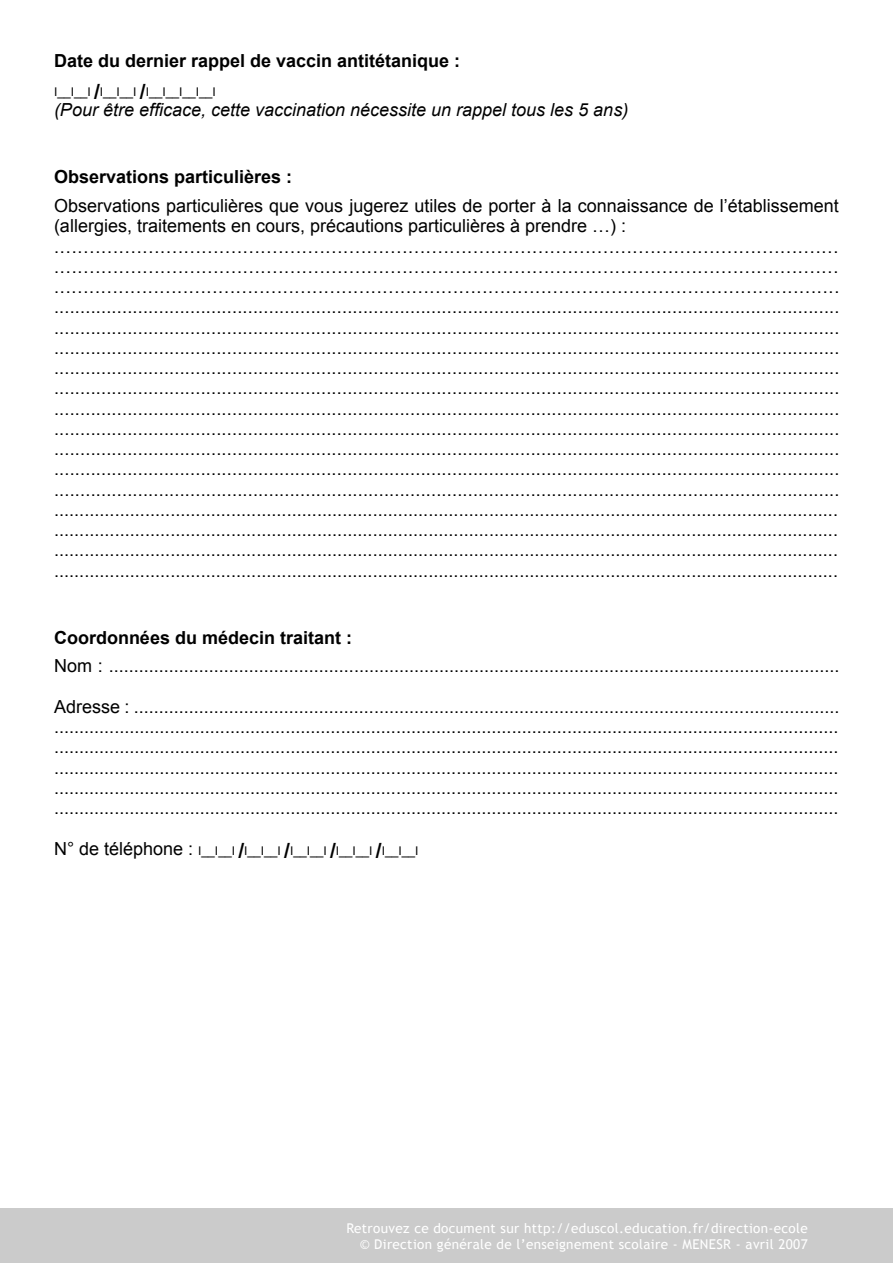
<style>
.page{position:relative;width:893px;height:1263px;background:#fff}
.page>*{position:absolute;margin:0;border:0;box-sizing:border-box;transform-origin:0 0}
.Corps_de_texte{font:18px/20.2px "Arial";color:#000;text-align:justify}
.Titre_03{font:700 18px "Arial";color:#000}
.Corps_de_texte-2{font:italic 18px "Arial";color:#000}
.t1{font:13.5px/16.2px "Trebuchet MS";letter-spacing:.025em;color:#fff;text-align:right}
.Corps_de_texte-3{font:12px "Arial";color:#000}
.s1{font-weight:700;font-size:21px}
.s2{font-size:18px}
</style>
<div class="page">
<div style="left:0;top:1209px;width:893px;height:54px;background:#cbcbcb"></div>
<p class="Titre_03" style="left:54px;top:49px;width:408px">Date du dernier rappel de vaccin antitétanique :</p>
<p class="Corps_de_texte-3" style="left:54px;top:84px;width:163px">I__I__I <span class="s1">/</span>I__I__I <span class="s1">/</span>I__I__I__I__I</p>
<p class="Corps_de_texte-2" style="left:54px;top:98px;width:576px">(Pour être efficace, cette vaccination nécessite un rappel tous les 5 ans)</p>
<p class="Titre_03" style="left:54px;top:165px;width:240px">Observations particulières :</p>
<p class="Corps_de_texte" style="left:54px;top:196px;width:786px">Observations particulières que vous jugerez utiles de porter à la connaissance de l’établissement (allergies, traitements en cours, précautions particulières à prendre …) :</p>
<p class="Corps_de_texte" style="left:54px;top:236px;width:787px">..................................................................................................................................... ..................................................................................................................................... ...................................................................................................................................... ...................................................................................................................................................... ...................................................................................................................................................... ...................................................................................................................................................... ...................................................................................................................................................... ...................................................................................................................................................... ...................................................................................................................................................... ...................................................................................................................................................... ...................................................................................................................................................... ...................................................................................................................................................... ...................................................................................................................................................... ........................................................................................................................................................... ........................................................................................................................................................... ........................................................................................................................................................... ...........................................................................................................................................................</p>
<p class="Titre_03" style="left:54px;top:625px;width:300px">Coordonnées du médecin traitant :</p>
<p class="Corps_de_texte" style="left:54px;top:656px;width:787px">Nom : ..................................................................................................................................................</p>
<p class="Corps_de_texte" style="left:54px;top:697px;width:787px">Adresse : ............................................................................................................................................. ............................................................................................................................................................ ............................................................................................................................................................ ............................................................................................................................................................ ............................................................................................................................................................ ............................................................................................................................................................</p>
<p class="Corps_de_texte-3" style="left:54px;top:843px;width:366px"><span class="s2">N° de téléphone :</span> I__I__I <span class="s1">/</span>I__I__I <span class="s1">/</span>I__I__I <span class="s1">/</span>I__I__I <span class="s1">/</span>I__I__I</p>
<p class="t1" style="left:347px;top:1220px;width:463px">Retrouvez ce document sur http://eduscol.education.fr/direction-ecole © Direction générale de l’enseignement scolaire - MENESR - avril 2007</p>
</div>
